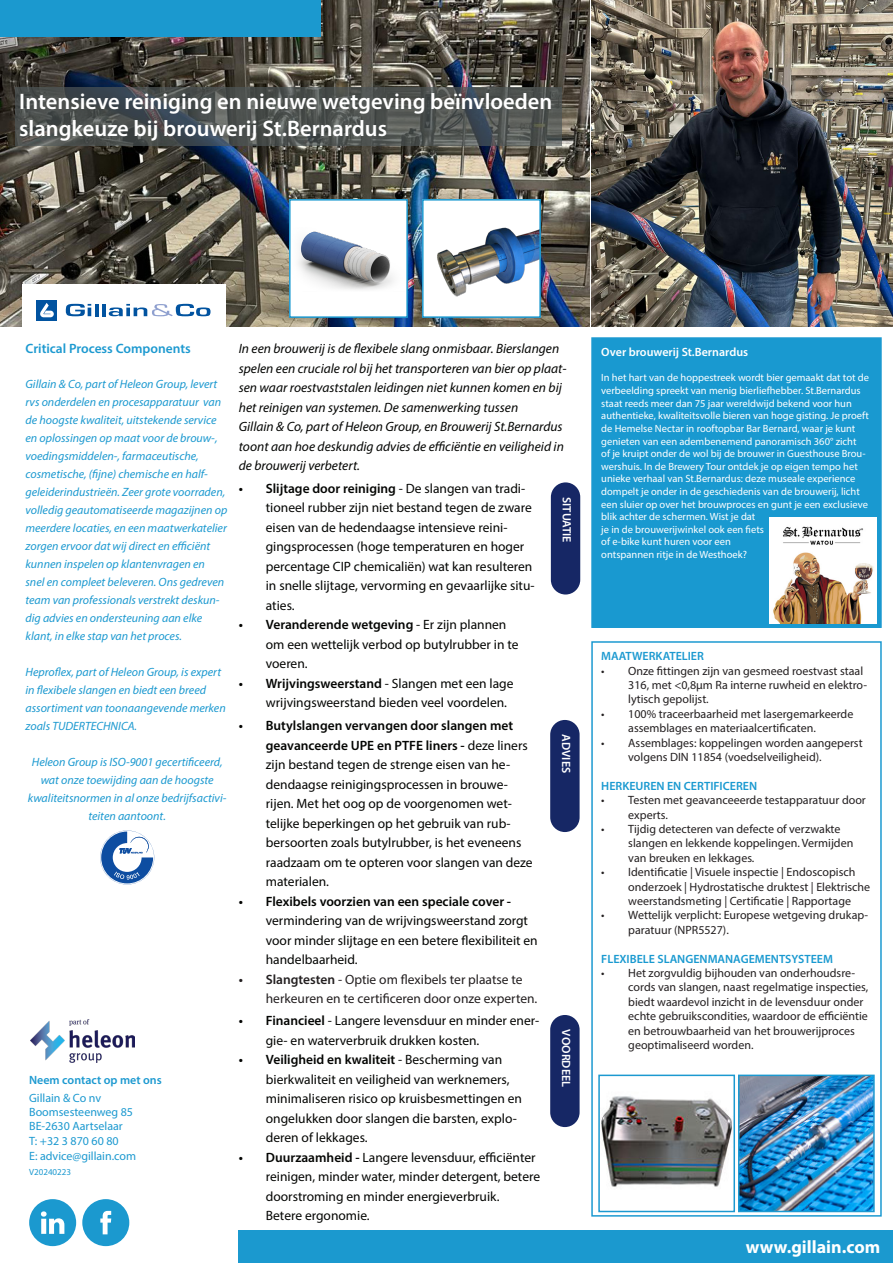
<style>
.page{position:relative;width:893px;height:1263px;background:#fff}
.page>*{position:absolute;margin:0;border:0;box-sizing:border-box;transform-origin:0 0}
.t1{font:600 22.5px "Myriad Pro";color:#fff}
.t2{font:700 18px "Myriad Pro";color:#fff}
.t3{font:13.5px/19.5px "Myriad Pro";color:#040503}
.t4{font:italic 13.5px/19.5px "Myriad Pro";color:#040503}
.t5{font:13.5px/19.5px "Myriad Pro";color:#231f20}
.t6{font:600 13.5px "Myriad Pro";color:#1c99d0}
.t7{font:12px/14.4px "Myriad Pro";color:#231f20}
.t8{font:italic 12px/18px "Myriad Pro";color:#1c99d0}
.t9{font:12px/14.4px "Myriad Pro";color:#1c99d0}
.t10{font:600 12px "Myriad Pro";color:#1999d0}
.t11{font:600 12px "Myriad Pro";color:#fff}
.t12{font:600 12px "Myriad Pro";color:#1c99d0}
.t13{font:10.5px/12.6px "Myriad Pro";color:#fff}
.t14{font:9px "Myriad Pro";color:#1c99d0}
.s1{font-weight:600}
</style>
<div class="page">
<img style="left:0;top:0;width:893px;height:326px">
<div style="left:239px;top:1230px;width:654px;height:33px;background:#1b99cf"></div>
<div style="left:0;top:0;width:321px;height:36px;background:#1b99cf"></div>
<svg style="left:82px;top:1199px;width:47px;height:47px"></svg>
<svg style="left:29px;top:1199px;width:47px;height:47px"></svg>
<img style="left:30px;top:1019px;width:105px;height:43px">
<div style="left:22px;top:284px;width:203px;height:52px;background:#fff"></div>
<div style="left:37px;top:300px;width:20px;height:20px;background:#0153a0"></div>
<svg style="left:40px;top:303px;width:14px;height:14px"></svg>
<svg style="left:66px;top:304px;width:32px;height:12px"></svg>
<hr style="left:102px;top:304px;width:4px;height:12px;background:#0153a0">
<svg style="left:109px;top:304px;width:102px;height:12px"></svg>
<svg style="left:100px;top:830px;width:54px;height:54px"></svg>
<div style="left:290px;top:200px;width:117px;height:117px;background:#fff"></div>
<img style="left:298px;top:231px;width:95px;height:59px">
<div style="left:289px;top:199px;width:119px;height:119px;border:2px solid #1c99d0"></div>
<svg style="left:15px;top:87px;width:546px;height:59px;background:#4d5252"></svg>
<div style="left:592px;top:338px;width:289px;height:289px;background:#1999d0"></div>
<div style="left:591px;top:337px;width:291px;height:291px;border:2px solid #1c99d0"></div>
<img style="left:770px;top:518px;width:106px;height:106px">
<div style="left:591px;top:641px;width:291px;height:575px;border:2px solid #1c99d0"></div>
<div style="left:551px;top:482px;width:29px;height:112px;background:#162765;border-radius:15px"></div>
<div style="left:550px;top:720px;width:30px;height:112px;background:#162765;border-radius:15px"></div>
<div style="left:550px;top:1015px;width:30px;height:112px;background:#162765;border-radius:15px"></div>
<div style="left:423px;top:200px;width:117px;height:117px;background:#fff"></div>
<img style="left:437px;top:227px;width:101px;height:70px">
<div style="left:422px;top:199px;width:119px;height:119px;border:2px solid #1c99d0"></div>
<img style="left:601px;top:1096px;width:131px;height:91px">
<div style="left:598px;top:1074px;width:137px;height:138px;border:2px solid #1c99d0"></div>
<img style="left:741px;top:1077px;width:131px;height:132px">
<div style="left:738px;top:1074px;width:137px;height:138px;border:2px solid #1c99d0"></div>
<p class="t1" style="left:19px;top:87px;width:535px">Intensieve reiniging en nieuwe wetgeving beïnvloeden</p>
<p class="t1" style="left:19px;top:114px;width:369px">slangkeuze bij brouwerij St.Bernardus</p>
<p class="t6" style="left:26px;top:340px;width:167px">Critical Process Components</p>
<p class="t8" style="left:26px;top:375px;width:203px">Gillain &amp; Co, part of Heleon Group, levert rvs onderdelen en procesapparatuur van de hoogste kwaliteit, uitstekende service en oplossingen op maat voor de brouw-, voedingsmiddelen-, farmaceutische, cosmetische, (fijne) chemische en half&shy;geleiderindustrieën. Zeer grote voorraden, volledig geautomatiseerde magazijnen op meerdere locaties, en een maatwerkatelier zorgen ervoor dat wij direct en efficiënt kunnen inspelen op klantenvragen en<br>snel en compleet beleveren. Ons gedreven team van professionals verstrekt deskun&shy;dig advies en ondersteuning aan elke klant, in elke stap van het proces.</p>
<p class="t8" style="left:26px;top:663px;width:202px">Heproflex, part of Heleon Group, is expert in flexibele slangen en biedt een breed assortiment van toonaangevende merken zoals TUDERTECHNICA.</p>
<p class="t8" style="left:28px;top:753px;width:200px;text-align:center">Heleon Group is ISO-9001 gecertificeerd, wat onze toewijding aan de hoogste kwaliteitsnormen in al onze bedrijfsactivi&shy;teiten aantoont.</p>
<p class="t12" style="left:29px;top:1072px;width:134px">Neem contact op met ons</p>
<p class="t9" style="left:29px;top:1090px;width:105px">Gillain &amp; Co nv<br>Boomsesteenweg 85</p>
<p class="t9" style="left:29px;top:1119px;width:95px">BE-2630 Aartselaar</p>
<p class="t9" style="left:29px;top:1133px;width:91px">T: +32 3 870 60 80</p>
<p class="t9" style="left:29px;top:1148px;width:108px">E: advice@gillain.com</p>
<p class="t14" style="left:29px;top:1166px;width:43px">V20240223</p>
<p class="t4" style="left:239px;top:339px;width:329px">In een brouwerij is de flexibele slang onmisbaar. Bierslangen spelen een cruciale rol bij het transporteren van bier op plaat&shy;sen waar roestvaststalen leidingen niet kunnen komen en bij het reinigen van systemen. De samenwerking tussen</p>
<p class="t4" style="left:239px;top:417px;width:327px;text-align:justify">Gillain &amp; Co, part of Heleon Group, en Brouwerij St.Bernardus toont aan hoe deskundig advies de efficiëntie en veiligheid in de brouwerij verbetert.</p>
<p class="t3" style="left:266px;top:478px;width:270px;text-indent:-27px"><span class="s1">• Slijtage door reiniging</span> - De slangen van tradi&shy;tioneel rubber zijn niet bestand tegen de zware eisen van de hedendaagse intensieve reini&shy;gingsprocessen (hoge temperaturen en hoger percentage CIP chemicaliën) wat kan resulteren in snelle slijtage, vervorming en gevaarlijke situ&shy;aties.</p>
<p class="t3" style="left:266px;top:615px;width:254px;text-indent:-27px"><span class="s1">• Veranderende wetgeving</span> - Er zijn plannen om een wettelijk verbod op butylrubber in te voeren.</p>
<p class="t3" style="left:266px;top:673px;width:249px;text-indent:-27px"><span class="s1">• Wrijvingsweerstand</span> - Slangen met een lage wrijvingsweerstand bieden veel voordelen.</p>
<p class="t3" style="left:266px;top:715px;width:268px;text-indent:-27px"><span class="s1">• Butylslangen vervangen door slangen met geavanceerde UPE en PTFE liners -</span> deze liners zijn bestand tegen de strenge eisen van he&shy;dendaagse reinigingsprocessen in brouwe&shy;rijen. Met het oog op de voorgenomen wet&shy;telijke beperkingen op het gebruik van rub&shy;bersoorten zoals butylrubber, is het eveneens raadzaam om te opteren voor slangen van deze materialen.</p>
<p class="t3" style="left:266px;top:891px;width:273px;text-indent:-27px"><span class="s1">• Flexibels voorzien van een speciale cover - </span>vermindering van de wrijvingsweerstand zorgt voor minder slijtage en een betere flexibiliteit en handelbaarheid.</p>
<p class="t5" style="left:266px;top:969px;width:273px;text-indent:-27px"><span class="s1">• Slangtesten</span> - Optie om flexibels ter plaatse te herkeuren en te certificeren door onze experten.</p>
<p class="t3" style="left:266px;top:1010px;width:275px;text-indent:-27px"><span class="s1">• Financieel</span> - Langere levensduur en minder ener&shy;gie- en waterverbruik drukken kosten.</p>
<p class="t3" style="left:266px;top:1049px;width:258px;text-indent:-27px"><span class="s1">• Veiligheid en kwaliteit</span> - Bescherming van bierkwaliteit en veiligheid van werknemers, minimaliseren risico op kruisbesmettingen en ongelukken door slangen die barsten, explo&shy;deren of lekkages.</p>
<p class="t3" style="left:266px;top:1147px;width:276px;text-indent:-27px"><span class="s1">• Duurzaamheid -</span> Langere levensduur, efficiënter reinigen, minder water, minder detergent, betere doorstroming en minder energieverbruik.<br>Betere ergonomie.</p>
<p class="t11" style="left:574px;top:497px;width:47px;rotate:90deg">SITUATIE</p>
<p class="t11" style="left:574px;top:734px;width:40px;rotate:90deg">ADVIES</p>
<p class="t11" style="left:574px;top:1029px;width:59px;rotate:90deg">VOORDEEL</p>
<p class="t11" style="left:601px;top:345px;width:148px">Over brouwerij St.Bernardus</p>
<p class="t13" style="left:601px;top:371px;width:269px">In het hart van de hoppestreek wordt bier gemaakt dat tot de verbeelding spreekt van menig bierliefhebber. St.Bernardus staat reeds meer dan 75 jaar wereldwijd bekend voor hun authentieke, kwaliteitsvolle bieren van hoge gisting. Je proeft de Hemelse Nectar in rooftopbar Bar Bernard, waar je kunt genieten van een adembenemend panoramisch 360° zicht<br>of je kruipt onder de wol bij de brouwer in Guesthouse Brou&shy;wershuis. In de Brewery Tour ontdek je op eigen tempo het unieke verhaal van St.Bernardus: deze museale experience dompelt je onder in de geschiedenis van de brouwerij, licht een sluier op over het brouwproces en gunt je een exclusieve blik achter de schermen. Wist je dat</p>
<p class="t13" style="left:601px;top:523px;width:164px">je in de brouwerijwinkel ook een fiets</p>
<p class="t13" style="left:601px;top:535px;width:131px">of e-bike kunt huren voor een</p>
<p class="t13" style="left:601px;top:548px;width:147px">ontspannen ritje in de Westhoek?</p>
<p class="t12" style="left:601px;top:648px;width:104px">MAATWERKATELIER</p>
<p class="t7" style="left:628px;top:663px;width:240px;text-indent:-27px">• Onze fittingen zijn van gesmeed roestvast staal<br>316, met &lt;0,8µm Ra interne ruwheid en elektro&shy;lytisch gepolijst.</p>
<p class="t7" style="left:628px;top:706px;width:227px;text-indent:-27px">• 100% traceerbaarheid met lasergemarkeerde assemblages en materiaalcertificaten.</p>
<p class="t7" style="left:628px;top:735px;width:236px;text-indent:-27px">• Assemblages: koppelingen worden aangeperst volgens DIN 11854 (voedselveiligheid).</p>
<p class="t10" style="left:601px;top:778px;width:157px">HERKEUREN EN CERTIFICEREN</p>
<p class="t7" style="left:628px;top:793px;width:239px;text-indent:-27px">• Testen met geavanceeerde testapparatuur door experts.</p>
<p class="t7" style="left:628px;top:822px;width:227px;text-indent:-27px">• Tijdig detecteren van defecte of verzwakte slangen en lekkende koppelingen. Vermijden van breuken en lekkages.</p>
<p class="t7" style="left:628px;top:865px;width:243px;text-indent:-27px">• Identificatie | Visuele inspectie | Endoscopisch onderzoek | Hydrostatische druktest | Elektrische weerstandsmeting | Certificatie | Rapportage</p>
<p class="t7" style="left:628px;top:908px;width:241px;text-indent:-27px">• Wettelijk verplicht: Europese wetgeving drukap&shy;paratuur (NPR5527).</p>
<p class="t10" style="left:601px;top:951px;width:233px">FLEXIBELE SLANGENMANAGEMENTSYSTEEM</p>
<p class="t7" style="left:628px;top:966px;width:242px;text-indent:-27px">• Het zorgvuldig bijhouden van onderhoudsre&shy;cords van slangen, naast regelmatige inspecties, biedt waardevol inzicht in de levensduur onder echte gebruikscondities, waardoor de efficiëntie en betrouwbaarheid van het brouwerijproces geoptimaliseerd worden.</p>
<p class="t2" style="left:746px;top:1235px;width:136px">www.gillain.com</p>
</div>
